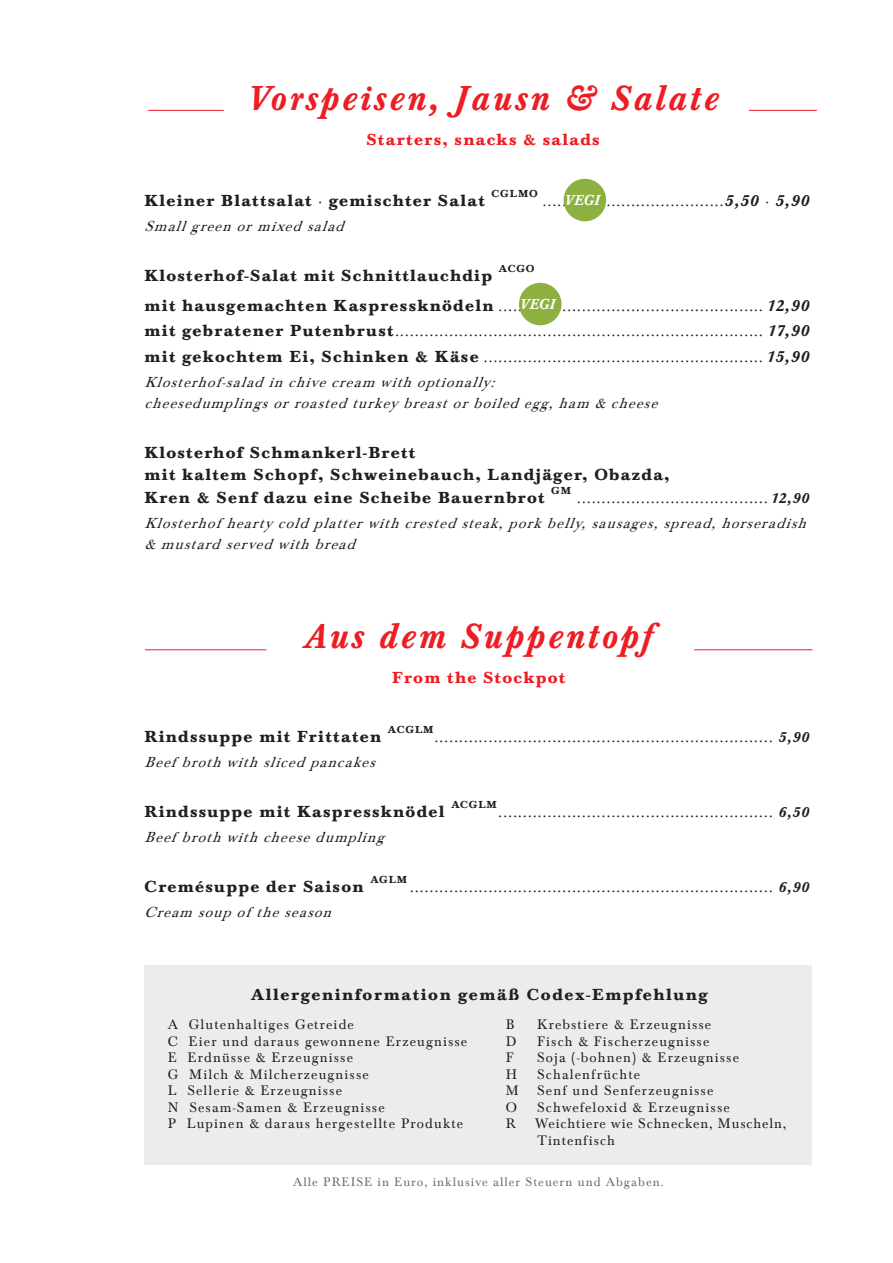
<style>
.page{position:relative;width:893px;height:1263px;background:#fff}
.page>*{position:absolute;margin:0;border:0;box-sizing:border-box;transform-origin:0 0}
.NEW_HDHD{font:italic 500 36px "Baskerville Std";letter-spacing:.08em;color:#ee1d23}
.NEW_HD{font:16.5px "Baskerville Com";color:#231f20}
.NEW_HD-2{font:700 16.5px "Baskerville Com";letter-spacing:.08em;color:#231f20}
.NEW_HD-3{font:700 16.5px "Baskerville Com";letter-spacing:.1em;color:#231f20}
.NEW_HD-4{font:700 16.5px "Baskerville Com";letter-spacing:.08em;color:#ee1d23}
.NEW_HD-5{font:italic 15px/21px "Baskerville Com";color:#231f20}
.t1{font:italic 500 15px "Baskerville Std";color:#fff}
.NEW_HD-6{font:14.25px/16.5px "Baskerville Com";letter-spacing:.08em;color:#231f20}
.Paragraph_Style_1{font:12.75px "Baskerville Com";letter-spacing:.08em;color:#6c6d70}
.NEW_HD-7{font:700 10.5px "Baskerville Com";letter-spacing:.08em;color:#231f20}
.s1{font-weight:400}
.s2{font-family:"Baskerville Std";font-weight:500;font-style:italic}
.s3{font-weight:700}
.s4{font-family:"Baskerville Std";font-weight:500;font-style:italic;font-size:15px}
</style>
<div class="page">
<hr style="left:694px;top:649px;width:118px;height:1px;background:#ee1d23">
<hr style="left:145px;top:649px;width:121px;height:1px;background:#ee1d23">
<hr style="left:749px;top:110px;width:68px;height:1px;background:#ee1d23">
<hr style="left:148px;top:110px;width:76px;height:1px;background:#ee1d23">
<div style="left:564px;top:180px;width:41px;height:41px;background:#8db141;border-radius:50%"></div>
<div style="left:564px;top:179px;width:42px;height:42px;border:2px solid #8db141;border-radius:50%"></div>
<div style="left:520px;top:284px;width:41px;height:41px;background:#8db141;border-radius:50%"></div>
<div style="left:519px;top:283px;width:42px;height:42px;border:2px solid #8db141;border-radius:50%"></div>
<div style="left:145px;top:965px;width:667px;height:200px;background:#ececee"></div>
<p class="NEW_HDHD" style="left:247px;top:77px;width:473px">Vorspeisen, Jausn &amp; Salate</p>
<p class="NEW_HD-4" style="left:366px;top:130px;width:235px">Starters, snacks &amp; salads</p>
<p class="NEW_HD-7" style="left:492px;top:187px;width:48px">CGLMO</p>
<p class="NEW_HD-2" style="left:145px;top:190px;width:342px">Kleiner Blattsalat <span class="s1">·</span> gemischter Salat</p>
<p class="NEW_HD" style="left:543px;top:191px;width:268px">.....................................<span class="s2">5,50</span> · <span class="s2">5,90</span></p>
<p class="t1" style="left:565px;top:191px;width:37px">VEGI</p>
<p class="NEW_HD-5" style="left:145px;top:216px;width:207px">Smallgreenormixedsalad</p>
<p class="NEW_HD-2" style="left:145px;top:265px;width:349px">Klosterhof-Salat mit Schnittlauchdip</p>
<p class="NEW_HD-7" style="left:499px;top:262px;width:37px">ACGO</p>
<p class="NEW_HD" style="left:145px;top:296px;width:666px"><span class="s3">mit hausgemachten Kaspressknödeln</span> ...................................................... <span class="s2">12,90</span></p>
<p class="NEW_HD" style="left:145px;top:321px;width:666px"><span class="s3">mit gebratener Putenbrust</span>........................................................................... <span class="s2">17,90</span></p>
<p class="NEW_HD" style="left:145px;top:347px;width:666px"><span class="s3">mit gekochtem Ei, Schinken &amp; Käse</span> ......................................................... <span class="s2">15,90</span></p>
<p class="NEW_HD-5" style="left:145px;top:372px;width:357px">Klosterhof-saladinchivecream withoptionally :</p>
<p class="NEW_HD-5" style="left:145px;top:393px;width:520px">cheesedumplingsorroastedturkey breastorboiledegg,ham &amp; cheese</p>
<p class="NEW_HD-2" style="left:145px;top:442px;width:272px">Klosterhof Schmankerl-Brett</p>
<p class="NEW_HD-2" style="left:145px;top:464px;width:526px">mit kaltem Schopf, Schweinebauch, Landjäger, Obazda,</p>
<p class="NEW_HD-2" style="left:145px;top:487px;width:401px">Kren &amp; Senf dazu eine Scheibe Bauernbrot</p>
<p class="t1" style="left:520px;top:295px;width:37px">VEGI</p>
<p class="NEW_HD-7" style="left:551px;top:484px;width:21px">GM</p>
<p class="NEW_HD" style="left:577px;top:488px;width:233px">....................................... <span class="s4">12,90</span></p>
<p class="NEW_HD-5" style="left:145px;top:513px;width:669px">Klosterhofhearty coldplatterwithcrestedsteak,porkbelly,sausages,spread,horseradish &amp; mustardservedwithbread</p>
<p class="NEW_HDHD" style="left:304px;top:614px;width:350px">Aus dem Suppentopf</p>
<p class="NEW_HD-4" style="left:392px;top:667px;width:175px">From the Stockpot</p>
<p class="NEW_HD-7" style="left:388px;top:723px;width:47px">ACGLM</p>
<p class="NEW_HD-2" style="left:145px;top:726px;width:238px">Rindssuppe mit Frittaten</p>
<p class="NEW_HD" style="left:435px;top:727px;width:376px">..................................................................... <span class="s4">5,90</span></p>
<p class="NEW_HD-5" style="left:145px;top:752px;width:238px">Beefbrothwithslicedpancakes</p>
<p class="NEW_HD-2" style="left:145px;top:801px;width:302px">Rindssuppe mit Kaspressknödel</p>
<p class="NEW_HD-7" style="left:451px;top:798px;width:47px">ACGLM</p>
<p class="NEW_HD" style="left:499px;top:802px;width:312px">........................................................ <span class="s4">6,50</span></p>
<p class="NEW_HD-5" style="left:145px;top:827px;width:247px">Beefbrothwithcheesedumpling</p>
<p class="NEW_HD-2" style="left:145px;top:876px;width:220px">Cremésuppe der Saison</p>
<p class="NEW_HD-7" style="left:370px;top:873px;width:38px">AGLM</p>
<p class="NEW_HD" style="left:410px;top:877px;width:400px">.......................................................................... <span class="s4">6,90</span></p>
<p class="NEW_HD-5" style="left:145px;top:902px;width:194px">Cream soupoftheseason</p>
<p class="NEW_HD-3" style="left:251px;top:984px;width:458px">Allergeninformation gemäß Codex-Empfehlung</p>
<p class="NEW_HD-6" style="left:168px;top:1016px;width:188px">A Glutenhaltiges Getreide</p>
<p class="NEW_HD-6" style="left:506px;top:1016px;width:10px">B</p>
<p class="NEW_HD-6" style="left:537px;top:1016px;width:176px">Krebstiere &amp; Erzeugnisse</p>
<p class="NEW_HD-6" style="left:168px;top:1033px;width:301px">C Eier und daraus gewonnene Erzeugnisse</p>
<p class="NEW_HD-6" style="left:506px;top:1033px;width:12px">D</p>
<p class="NEW_HD-6" style="left:537px;top:1033px;width:174px">Fisch &amp; Fischerzeugnisse</p>
<p class="NEW_HD-6" style="left:168px;top:1049px;width:187px">E Erdnüsse &amp; Erzeugnisse</p>
<p class="NEW_HD-6" style="left:506px;top:1049px;width:10px">F</p>
<p class="NEW_HD-6" style="left:537px;top:1049px;width:203px">Soja (-bohnen) &amp; Erzeugnisse</p>
<p class="NEW_HD-6" style="left:168px;top:1066px;width:202px">G Milch &amp; Milcherzeugnisse</p>
<p class="NEW_HD-6" style="left:506px;top:1066px;width:13px">H</p>
<p class="NEW_HD-6" style="left:537px;top:1066px;width:105px">Schalenfrüchte</p>
<p class="NEW_HD-6" style="left:168px;top:1082px;width:176px">L Sellerie &amp; Erzeugnisse</p>
<p class="NEW_HD-6" style="left:506px;top:1082px;width:14px">M</p>
<p class="NEW_HD-6" style="left:537px;top:1082px;width:178px">Senf und Senferzeugnisse</p>
<p class="NEW_HD-6" style="left:168px;top:1099px;width:218px">N Sesam-Samen &amp; Erzeugnisse</p>
<p class="NEW_HD-6" style="left:506px;top:1099px;width:13px">O</p>
<p class="NEW_HD-6" style="left:537px;top:1099px;width:194px">Schwefeloxid &amp; Erzeugnisse</p>
<p class="NEW_HD-6" style="left:168px;top:1115px;width:297px">P Lupinen &amp; daraus hergestellte Produkte</p>
<p class="NEW_HD-6" style="left:506px;top:1115px;width:11px">R</p>
<p class="NEW_HD-6" style="left:535px;top:1115px;width:253px">Weichtiere wie Schnecken, Muscheln,<br>Tintenfisch</p>
<p class="Paragraph_Style_1" style="left:293px;top:1174px;width:372px">Alle PREISE in Euro, inklusive aller Steuern und Abgaben.</p>
</div>
